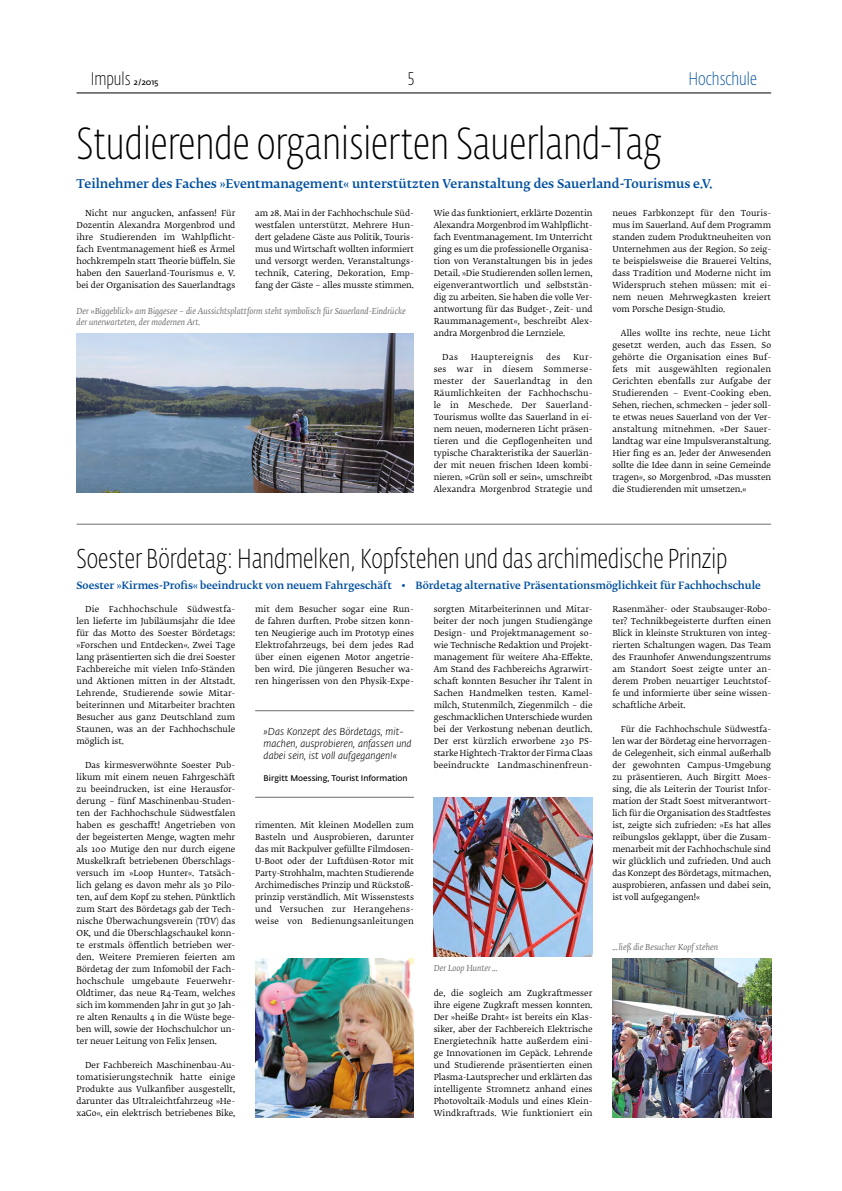
<style>
.page{position:relative;width:842px;height:1191px;background:#fff}
.page>*{position:absolute;margin:0;border:0;box-sizing:border-box;transform-origin:0 0}
.t1{font:44.5px "Fedra Sans Dis Std Thin Cond";color:#000}
.t2{font:27px "Fedra Sans Dis Std Thin Cond";color:#000}
.t3{font:18px "Fedra Sans Dis Std Thin Cond";color:#000}
.t4{font:18px "Fedra Sans Dis Std Thin Cond";color:#004f9f}
.t5{font:500 12px "Fedra Serif B Std";color:#004f9f}
.t6{font:500 10px "Fedra Serif B Std";color:#004f9f}
.t7{font:italic 300 10px/12px "Fedra Sans Alt Std";color:#000}
.t8{font:8.2px/12px "Fedra Serif B Std";letter-spacing:.005em;color:#000;text-align:justify}
.t9{font:italic 8.2px/10.7px "Fedra Serif B Std";color:#706f6f}
.t10{font:600 8.2px "Fedra Sans Alt Std";color:#000}
.t11{font:8.2px "Fedra Serif B Std";letter-spacing:.05em;color:#000}
.s1{font-family:"Fedra Sans Alt Std";font-weight:600;font-size:8.2px}
</style>
<div class="page">
<hr style="left:76px;top:92px;width:695px;height:1px;background:#000">
<hr style="left:77px;top:524px;width:694px;height:1px;background:#706f6f">
<img style="left:76px;top:334px;width:338px;height:158px">
<img style="left:612px;top:958px;width:159px;height:159px">
<img style="left:255px;top:958px;width:159px;height:159px">
<img style="left:434px;top:797px;width:158px;height:159px">
<hr style="left:255px;top:710px;width:159px;height:1px;background:#6c6c6e">
<hr style="left:255px;top:797px;width:159px;height:1px;background:#6c6c6e">
<h3 class="t3" style="left:91px;top:68px;width:69px">Impuls <span class="s1">2/2015</span></h3>
<h3 class="t3" style="left:408px;top:68px;width:8px">5</h3>
<h3 class="t4" style="left:688px;top:68px;width:70px">Hochschule</h3>
<h1 class="t1" style="left:77px;top:116px;width:587px">Studierende organisierten Sauerland-Tag</h1>
<h3 class="t5" style="left:77px;top:175px;width:638px">Teilnehmer des Faches »Eventmanagement« unterstützten Veranstaltung des Sauerland-Tourismus e.V.</h3>
<p class="t8" style="left:77px;top:208px;width:160px;text-indent:9px">Nicht nur angucken, anfassen! Für Dozentin Alexandra Morgenbrod und ihre Studierenden im Wahlpflicht&shy;fach Eventmanagement hieß es Ärmel hochkrempeln statt Theorie büffeln. Sie haben den Sauerland-Tourismus e. V. bei der Organisation des Sauerlandtags</p>
<p class="t8" style="left:255px;top:208px;width:160px">am 28. Mai in der Fachhochschule Süd&shy;westfalen unterstützt. Mehrere Hun&shy;dert geladene Gäste aus Politik, Touris&shy;mus und Wirtschaft wollten informiert und versorgt werden. Veranstaltungs&shy;technik, Catering, Dekoration, Emp&shy;fang der Gäste – alles musste stimmen.</p>
<p class="t8" style="left:434px;top:208px;width:160px">Wie das funktioniert, erklärte Dozentin Alexandra Morgenbrod im Wahlpflicht&shy;fach Eventmanagement. Im Unterricht ging es um die professionelle Organisa&shy;tion von Veranstaltungen bis in jedes Detail. »Die Studierenden sollen lernen, eigenverantwortlich und selbststän&shy;dig zu arbeiten. Sie haben die volle Ver&shy;antwortung für das Budget-, Zeit- und Raummanagement«, beschreibt Alex&shy;andra Morgenbrod die Lernziele.</p>
<p class="t8" style="left:442px;top:352px;width:17px">Das</p>
<p class="t11" style="left:471px;top:351px;width:64px">Hauptereignis</p>
<p class="t8" style="left:546px;top:352px;width:16px">des</p>
<p class="t8" style="left:573px;top:352px;width:21px">Kur-</p>
<p class="t8" style="left:434px;top:364px;width:14px">ses</p>
<p class="t8" style="left:457px;top:364px;width:18px">war</p>
<p class="t8" style="left:483px;top:364px;width:10px">in</p>
<p class="t8" style="left:503px;top:364px;width:32px">diesem</p>
<p class="t8" style="left:612px;top:208px;width:160px">neues Farbkonzept für den Touris&shy;mus im Sauerland. Auf dem Programm standen zudem Produktneuheiten von Unternehmen aus der Region. So zeig&shy;te beispielsweise die Brauerei Veltins, dass Tradition und Moderne nicht im Widerspruch stehen müssen: mit ei&shy;nem neuen Mehrwegkasten kreiert vom Porsche Design-Studio.</p>
<p class="t8" style="left:612px;top:328px;width:160px;text-indent:9px">Alles wollte ins rechte, neue Licht gesetzt werden, auch das Essen. So gehörte die Organisation eines Buf&shy;fets mit ausgewählten regionalen Gerichten ebenfalls zur Aufgabe der Studierenden – Event-Cooking eben.<br>Sehen, riechen, schmecken – jeder soll&shy;te etwas neues Sauerland von der Ver&shy;anstaltung mitnehmen. »Der Sauer&shy;landtag war eine Impulsveranstaltung.<br>Hier fing es an. Jeder der Anwesenden sollte die Idee dann in seine Gemeinde tragen«, so Morgenbrod. »Das mussten die Studierenden mit umsetzen.«</p>
<p class="t9" style="left:77px;top:307px;width:331px">Der »Biggeblick« am Biggesee – die Aussichtsplattform steht symbolisch für Sauerland-Eindrücke der unerwarteten, der modernen Art.</p>
<p class="t8" style="left:434px;top:364px;width:160px;text-indent:110px">Sommerse&shy;mester der Sauerlandtag in den Räumlichkeiten der Fachhochschu&shy;le in Meschede. Der Sauerland-Tourismus wollte das Sauerland in ei&shy;nem neuen, moderneren Licht präsen&shy;tieren und die Gepflogenheiten und typische Charakteristika der Sauerlän&shy;der mit neuen frischen Ideen kombi&shy;nieren. »Grün soll er sein«, umschreibt Alexandra Morgenbrod Strategie und</p>
<h2 class="t2" style="left:77px;top:542px;width:652px">Soester Bördetag: Handmelken, Kopfstehen und das archimedische Prinzip</h2>
<p class="t6" style="left:77px;top:578px;width:686px">Soester »Kirmes-Profis« beeindruckt von neuem Fahrgeschäft • Bördetag alternative Präsentationsmöglichkeit für Fachhochschule</p>
<p class="t8" style="left:77px;top:604px;width:160px;text-indent:9px">Die Fachhochschule Südwestfa&shy;len lieferte im Jubiläumsjahr die Idee für das Motto des Soester Bördetags: »Forschen und Entdecken«. Zwei Tage lang präsentierten sich die drei Soester Fachbereiche mit vielen Info-Ständen und Aktionen mitten in der Altstadt.<br>Lehrende, Studierende sowie Mitar&shy;beiterinnen und Mitarbeiter brachten Besucher aus ganz Deutschland zum Staunen, was an der Fachhochschule möglich ist.</p>
<p class="t8" style="left:77px;top:760px;width:160px;text-indent:9px">Das kirmesverwöhnte Soester Pub&shy;likum mit einem neuen Fahrgeschäft zu beeindrucken, ist eine Herausfor&shy;derung – fünf Maschinenbau-Studen&shy;ten der Fachhochschule Südwestfalen haben es geschafft! Angetrieben von der begeisterten Menge, wagten mehr als 100 Mutige den nur durch eigene Muskelkraft betriebenen Überschlags&shy;versuch im »Loop Hunter«. Tatsäch&shy;lich gelang es davon mehr als 30 Pilo&shy;ten, auf dem Kopf zu stehen. Pünktlich zum Start des Bördetags gab der Tech&shy;nische Überwachungsverein (TÜV) das OK, und die Überschlagschaukel konn&shy;te erstmals öffentlich betrieben wer&shy;den. Weitere Premieren feierten am Bördetag der zum Infomobil der Fach&shy;hochschule umgebaute Feuerwehr-Oldtimer, das neue R4-Team, welches sich im kommenden Jahr in gut 30 Jah&shy;re alten Renaults 4 in die Wüste bege&shy;ben will, sowie der Hochschulchor un&shy;ter neuer Leitung von Felix Jensen.</p>
<p class="t8" style="left:77px;top:1060px;width:160px;text-indent:9px">Der Fachbereich Maschinenbau-Au&shy;tomatisierungstechnik hatte einige Produkte aus Vulkanfiber ausgestellt, darunter das Ultraleichtfahrzeug »He&shy;xaGo«, ein elektrisch betriebenes Bike,</p>
<p class="t8" style="left:612px;top:604px;width:160px">Rasenmäher- oder Staubsauger-Robo&shy;ter? Technikbegeisterte durften einen Blick in kleinste Strukturen von integ&shy;rierten Schaltungen wagen. Das Team des Fraunhofer Anwendungszentrums am Standort Soest zeigte unter an&shy;derem Proben neuartiger Leuchtstof&shy;fe und informierte über seine wissen&shy;schaftliche Arbeit.</p>
<p class="t8" style="left:612px;top:724px;width:160px;text-indent:9px">Für die Fachhochschule Südwestfa&shy;len war der Bördetag eine hervorragen&shy;de Gelegenheit, sich einmal außerhalb der gewohnten Campus-Umgebung zu präsentieren. Auch Birgitt Moes&shy;sing, die als Leiterin der Tourist Infor&shy;mation der Stadt Soest mitverantwort&shy;lich für die Organisation des Stadtfestes ist, zeigte sich zufrieden: »Es hat alles reibungslos geklappt, über die Zusam&shy;menarbeit mit der Fachhochschule sind wir glücklich und zufrieden. Und auch das Konzept des Bördetags, mitmachen, ausprobieren, anfassen und dabei sein, ist voll aufgegangen!«</p>
<p class="t8" style="left:434px;top:604px;width:160px">sorgten Mitarbeiterinnen und Mitar&shy;beiter der noch jungen Studiengänge Design- und Projektmanagement so&shy;wie Technische Redaktion und Projekt&shy;management für weitere Aha-Effekte.<br>Am Stand des Fachbereichs Agrarwirt&shy;schaft konnten Besucher ihr Talent in Sachen Handmelken testen. Kamel&shy;milch, Stutenmilch, Ziegenmilch – die geschmacklichen Unterschiede wurden bei der Verkostung nebenan deutlich.<br>Der erst kürzlich erworbene 230 PS&shy;starke Hightech-Traktor der Firma Claas beeindruckte Landmaschinenfreun-</p>
<p class="t8" style="left:255px;top:604px;width:160px">mit dem Besucher sogar eine Run&shy;de fahren durften. Probe sitzen konn&shy;ten Neugierige auch im Prototyp eines Elektrofahrzeugs, bei dem jedes Rad über einen eigenen Motor angetrie&shy;ben wird. Die jüngeren Besucher wa&shy;ren hingerissen von den Physik-Expe-</p>
<p class="t7" style="left:264px;top:726px;width:150px">»Das Konzept des Bördetags, mit&shy;machen, ausprobieren, anfassen und dabei sein, ist voll aufgegangen!«</p>
<p class="t10" style="left:264px;top:773px;width:146px">Birgitt Moessing, Tourist Information</p>
<p class="t8" style="left:255px;top:820px;width:160px">rimenten. Mit kleinen Modellen zum Basteln und Ausprobieren, darunter das mit Backpulver gefüllte Filmdosen-U-Boot oder der Luftdüsen-Rotor mit Party-Strohhalm, machten Studierende Archimedisches Prinzip und Rückstoß&shy;prinzip verständlich. Mit Wissenstests und Versuchen zur Herangehens&shy;weise von Bedienungsanleitungen</p>
<p class="t9" style="left:612px;top:942px;width:107px">...ließ die Besucher Kopf stehen</p>
<p class="t9" style="left:434px;top:963px;width:65px">Der Loop Hunter...</p>
<p class="t8" style="left:434px;top:988px;width:160px">de, die sogleich am Zugkraftmesser ihre eigene Zugkraft messen konnten.<br>Der »heiße Draht« ist bereits ein Klas&shy;siker, aber der Fachbereich Elektrische Energietechnik hatte außerdem eini&shy;ge Innovationen im Gepäck. Lehrende und Studierende präsentierten einen Plasma-Lautsprecher und erklärten das intelligente Stromnetz anhand eines Photovoltaik-Moduls und eines Klein-Windkraftrads. Wie funktioniert ein</p>
</div>
